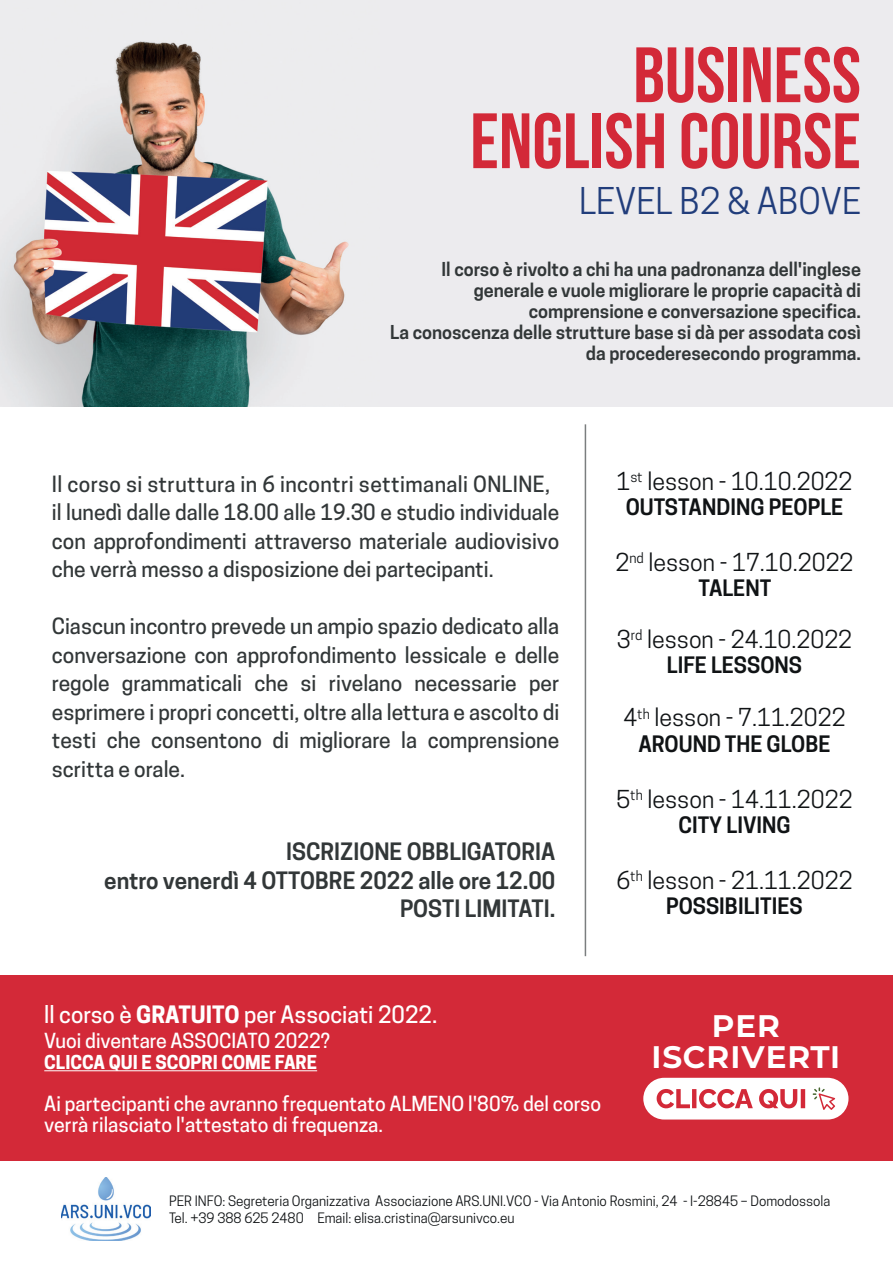
<style>
.page{position:relative;width:893px;height:1263px;background:#fff}
.page>*{position:absolute;margin:0;border:0;box-sizing:border-box;transform-origin:0 0}
.t1{font:78.3px/66px "Bebas Neue";color:#d32938;text-align:right}
.t2{font:600 37.8px/30.6px "Montserrat";color:#fff;text-align:center}
.t3{font:34.65px "Cooper Hewitt";color:#213d7b}
.t4{font:23.25px "Cooper Hewitt";color:#101315}
.t5{font:600 22.5px/28.5px "Cooper Hewitt";color:#323738;text-align:right}
.t6{font:500 22.5px "Cooper Hewitt";color:#fff}
.t7{font:600 21.3px "Cooper Hewitt";color:#101315}
.t8{font:500 21px/28.5px "Cooper Hewitt";color:#323738}
.t9{font:500 19.5px/21px "Cooper Hewitt";color:#fff}
.t10{font:600 18px/21px "Cooper Hewitt";color:#323738;text-align:right}
.t11{font:700 18px "Cooper Hewitt";color:#fff}
.t12{font:13.5px/16.2px "Cooper Hewitt";color:#101315}
.s1{font-weight:700}
</style>
<div class="page">
<div style="left:0;top:975px;width:893px;height:186px;background:#d32938"></div>
<div style="left:0;top:0;width:893px;height:406px;background:#ecebee"></div>
<img style="left:0;top:41px;width:349px;height:365px">
<img style="left:61px;top:1177px;width:90px;height:64px">
<hr style="left:585px;top:424px;width:1px;height:532px;background:#7b7e7f">
<hr style="left:44px;top:1070px;width:273px;height:1px;background:#fff">
<div style="left:643px;top:1078px;width:205px;height:41px;background:#fff;border-radius:21px"></div>
<svg style="left:813px;top:1087px;width:22px;height:23px"></svg>
<svg style="left:657px;top:1089px;width:148px;height:19px"></svg>
<h1 class="t1" style="left:470px;top:41px;width:392px">BUSINESS<br>ENGLISH COURSE</h1>
<h3 class="t3" style="left:579px;top:181px;width:283px">LEVEL B2 &amp; ABOVE</h3>
<p class="t10" style="left:390px;top:258px;width:472px">Il corso è rivolto a chi ha una padronanza dell'inglese generale e vuole migliorare le proprie capacità di comprensione e conversazione specifica.<br>La conoscenza delle strutture base si dà per assodata così da procederesecondo programma.</p>
<p class="t8" style="left:52px;top:470px;width:509px">Il corso si struttura in 6 incontri settimanali ONLINE, il lunedì dalle dalle 18.00 alle 19.30 e studio individuale con approfondimenti attraverso materiale audiovisivo che verrà messo a disposizione dei partecipanti.</p>
<p class="t8" style="left:52px;top:612px;width:509px;text-align:justify">Ciascun incontro prevede un ampio spazio dedicato alla conversazione con approfondimento lessicale e delle regole grammaticali che si rivelano necessarie per esprimere i propri concetti, oltre alla lettura e ascolto di testi che consentono di migliorare la comprensione scritta e orale.</p>
<p class="t5" style="left:104px;top:838px;width:453px">ISCRIZIONE OBBLIGATORIA<br>entro venerdì 4 OTTOBRE 2022 alle ore 12.00<br>POSTI LIMITATI.</p>
<p class="t4" style="left:616px;top:467px;width:237px">1<sup>st</sup> lesson - 10.10.2022</p>
<p class="t7" style="left:626px;top:495px;width:219px">OUTSTANDING PEOPLE</p>
<p class="t4" style="left:615px;top:549px;width:240px">2<sup>nd</sup> lesson - 17.10.2022</p>
<p class="t7" style="left:698px;top:576px;width:74px">TALENT</p>
<p class="t4" style="left:617px;top:625px;width:237px">3<sup>rd</sup> lesson - 24.10.2022</p>
<p class="t7" style="left:667px;top:652px;width:137px">LIFE LESSONS</p>
<p class="t4" style="left:623px;top:704px;width:224px">4<sup>th</sup> lesson - 7.11.2022</p>
<p class="t7" style="left:638px;top:731px;width:194px">AROUND THE GLOBE</p>
<p class="t4" style="left:616px;top:785px;width:238px">5<sup>th</sup> lesson - 14.11.2022</p>
<p class="t7" style="left:678px;top:813px;width:114px">CITY LIVING</p>
<p class="t4" style="left:616px;top:866px;width:238px">6<sup>th</sup> lesson - 21.11.2022</p>
<p class="t7" style="left:666px;top:894px;width:138px">POSSIBILITIES</p>
<p class="t6" style="left:44px;top:1001px;width:395px">ll corso è <span class="s1">GRATUITO</span> per Associati 2022.</p>
<p class="t9" style="left:44px;top:1030px;width:287px">Vuoi diventare ASSOCIATO 2022?</p>
<p class="t11" style="left:44px;top:1052px;width:274px">CLICCA QUI E SCOPRI COME FARE</p>
<p class="t9" style="left:44px;top:1093px;width:558px">Ai partecipanti che avranno frequentato ALMENO l'80% del corso verrà rilasciato l'attestato di frequenza.</p>
<h2 class="t2" style="left:651px;top:1007px;width:192px">PER<br>ISCRIVERTI</h2>
<p class="t12" style="left:169px;top:1193px;width:663px">PER INFO: Segreteria Organizzativa Associazione ARS.UNI.VCO - Via Antonio Rosmini, 24 - I-28845 – Domodossola<br>Tel. +39 388 625 2480 Email: elisa.cristina@arsunivco.eu</p>
</div>
